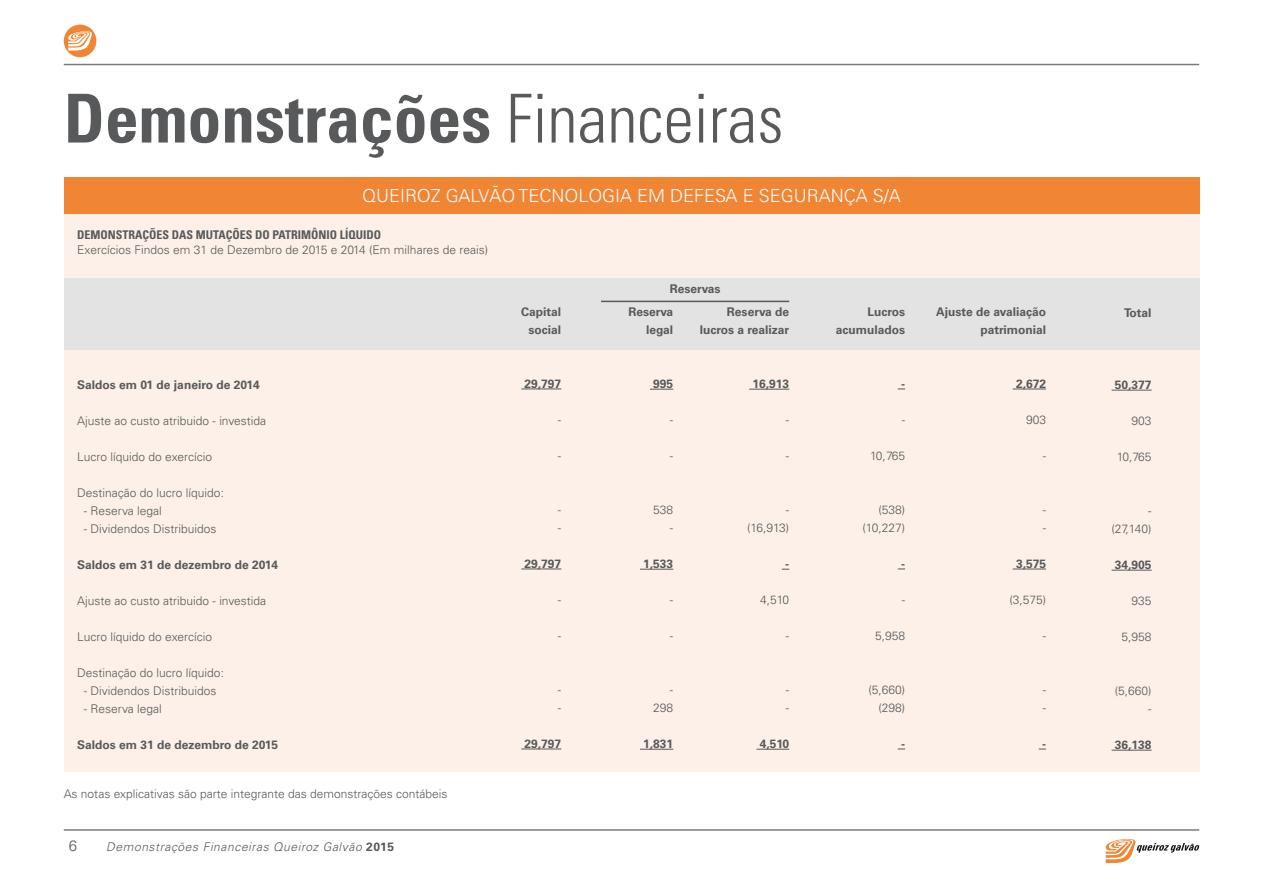
<style>
.page{position:relative;width:1263px;height:893px;background:#fff}
.page>*{position:absolute;margin:0;border:0;box-sizing:border-box;transform-origin:0 0}
.t1{font:700 condensed 67.5px "Univers";color:#58595b}
.t2{font:300 18px "Univers";color:#fff}
.t3{font:300 15px "Univers";color:#58595b}
.t4{font:300 12px/18px "Univers";color:#58595b;text-align:right}
.t5{font:700 12px/18px "Univers";color:#58595b;text-align:right}
.t6{font:700 condensed 12px "Univers";color:#58595b}
.t7{font:italic 300 12px "Univers";letter-spacing:.05em;color:#58595b}
.s1{font-weight:300}
.s2{font-weight:700;font-style:normal}
</style>
<div class="page">
<hr style="left:64px;top:64px;width:1135px;height:1px;background:#58595b">
<svg style="left:1105px;top:839px;width:94px;height:24px"></svg>
<hr style="left:64px;top:829px;width:1135px;height:2px;background:#58595b">
<div style="left:64px;top:25px;width:32px;height:32px;background:#f08534;border-radius:50%"></div>
<svg style="left:68px;top:31px;width:24px;height:20px"></svg>
<div style="left:64px;top:212px;width:1135px;height:560px;background:#fcf0e8"></div>
<div style="left:64px;top:177px;width:1135px;height:36px;background:#f08534"></div>
<div style="left:64px;top:279px;width:1135px;height:71px;background:#e3e3e3"></div>
<hr style="left:601px;top:301px;width:188px;height:1px;background:#58595b">
<svg style="left:650px;top:389px;width:23px;height:1px"></svg>
<hr style="left:640px;top:569px;width:33px;height:1px;background:#58595b">
<hr style="left:640px;top:749px;width:33px;height:1px;background:#58595b">
<hr style="left:749px;top:389px;width:40px;height:1px;background:#58595b">
<hr style="left:756px;top:749px;width:33px;height:1px;background:#58595b">
<hr style="left:1013px;top:389px;width:33px;height:1px;background:#58595b">
<hr style="left:1013px;top:569px;width:33px;height:1px;background:#58595b">
<hr style="left:1111px;top:390px;width:41px;height:1px;background:#58595b">
<hr style="left:1111px;top:570px;width:41px;height:1px;background:#58595b">
<hr style="left:1111px;top:750px;width:41px;height:1px;background:#58595b">
<hr style="left:521px;top:389px;width:40px;height:1px;background:#58595b">
<hr style="left:521px;top:569px;width:40px;height:1px;background:#58595b">
<hr style="left:521px;top:749px;width:40px;height:1px;background:#58595b">
<h1 class="t1" style="left:64px;top:77px;width:721px">DEMONSTRAÇÕES <span class="s1">Financeiras</span></h1>
<h2 class="t2" style="left:362px;top:185px;width:540px">QUEIROZ GALVÃO TECNOLOGIA EM DEFESA E SEGURANÇA S/A</h2>
<p class="t6" style="left:77px;top:228px;width:305px">DEMONSTRAÇÕES DAS MUTAÇÕES DO PATRIMÔNIO LÍQUIDO</p>
<p class="t4" style="left:77px;top:240px;width:412px">Exercícios Findos em 31 de Dezembro de 2015 e 2014 (Em milhares de reais)</p>
<p class="t5" style="left:77px;top:376px;width:184px">Saldos em 01 de janeiro de 2014</p>
<p class="t4" style="left:77px;top:411px;width:190px">Ajuste ao custo atribuido - investida</p>
<p class="t4" style="left:77px;top:447px;width:136px">Lucro líquido do exercício</p>
<p class="t4" style="left:77px;top:483px;width:148px">Destinação do lucro líquido:</p>
<p class="t4" style="left:84px;top:501px;width:80px">- Reserva legal</p>
<p class="t4" style="left:84px;top:519px;width:134px">- Dividendos Distribuidos</p>
<p class="t5" style="left:77px;top:556px;width:202px">Saldos em 31 de dezembro de 2014</p>
<p class="t4" style="left:77px;top:591px;width:190px">Ajuste ao custo atribuido - investida</p>
<p class="t4" style="left:77px;top:627px;width:136px">Lucro líquido do exercício</p>
<p class="t4" style="left:77px;top:663px;width:148px">Destinação do lucro líquido:</p>
<p class="t4" style="left:84px;top:681px;width:134px">- Dividendos Distribuidos</p>
<p class="t4" style="left:84px;top:699px;width:80px">- Reserva legal</p>
<p class="t5" style="left:77px;top:736px;width:202px">Saldos em 31 de dezembro de 2015</p>
<p class="t4" style="left:64px;top:785px;width:385px">As notas explicativas são parte integrante das demonstrações contábeis</p>
<p class="t3" style="left:69px;top:836px;width:10px">6</p>
<p class="t7" style="left:106px;top:839px;width:289px">Demonstrações Financeiras Queiroz Galvão <span class="s2">2015</span></p>
<p class="t5" style="left:521px;top:303px;width:42px">Capital social</p>
<p class="t5" style="left:525px;top:375px;width:38px">29,797</p>
<p class="t4" style="left:558px;top:410px;width:5px">-</p>
<p class="t4" style="left:558px;top:446px;width:5px">-</p>
<p class="t4" style="left:558px;top:500px;width:5px;text-align:left">- -</p>
<p class="t5" style="left:525px;top:555px;width:38px">29,797</p>
<p class="t4" style="left:558px;top:590px;width:5px">-</p>
<p class="t4" style="left:558px;top:626px;width:5px">-</p>
<p class="t4" style="left:558px;top:680px;width:5px;text-align:left">- -</p>
<p class="t5" style="left:525px;top:735px;width:38px">29,797</p>
<p class="t5" style="left:628px;top:278px;width:94px;line-height:22.6px;text-align:left;text-indent:41px">Reservas<br>Reserva</p>
<p class="t5" style="left:646px;top:321px;width:29px">legal</p>
<p class="t5" style="left:700px;top:303px;width:91px">Reserva de lucros a realizar</p>
<p class="t5" style="left:653px;top:375px;width:22px">995</p>
<p class="t4" style="left:670px;top:411px;width:5px">-</p>
<p class="t4" style="left:670px;top:447px;width:5px">-</p>
<p class="t4" style="left:653px;top:501px;width:22px">538 -</p>
<p class="t5" style="left:643px;top:555px;width:32px">1,533</p>
<p class="t4" style="left:670px;top:591px;width:5px">-</p>
<p class="t4" style="left:670px;top:627px;width:5px">-</p>
<p class="t4" style="left:653px;top:681px;width:22px">-<br>298</p>
<p class="t5" style="left:643px;top:735px;width:32px">1,831</p>
<p class="t5" style="left:752px;top:375px;width:38px">16,913</p>
<p class="t4" style="left:786px;top:411px;width:5px">-</p>
<p class="t4" style="left:786px;top:447px;width:5px">-</p>
<p class="t4" style="left:747px;top:501px;width:44px">- (16,913)</p>
<p class="t5" style="left:785px;top:555px;width:5px">-</p>
<p class="t4" style="left:760px;top:591px;width:31px">4,510</p>
<p class="t4" style="left:786px;top:627px;width:5px">-</p>
<p class="t4" style="left:786px;top:681px;width:5px;text-align:left">- -</p>
<p class="t5" style="left:760px;top:735px;width:31px">4,510</p>
<p class="t5" style="left:836px;top:303px;width:71px">Lucros acumulados</p>
<p class="t5" style="left:901px;top:375px;width:5px">-</p>
<p class="t4" style="left:902px;top:410px;width:5px">-</p>
<p class="t4" style="left:870px;top:446px;width:36px">10,765</p>
<p class="t4" style="left:863px;top:500px;width:44px">(538) (10,227)</p>
<p class="t5" style="left:901px;top:555px;width:5px">-</p>
<p class="t4" style="left:902px;top:590px;width:5px">-</p>
<p class="t4" style="left:875px;top:626px;width:32px">5,958</p>
<p class="t4" style="left:868px;top:680px;width:38px">(5,660) (298)</p>
<p class="t5" style="left:901px;top:735px;width:5px">-</p>
<p class="t5" style="left:936px;top:303px;width:111px">Ajuste de avaliação patrimonial</p>
<p class="t5" style="left:1016px;top:375px;width:32px">2,672</p>
<p class="t4" style="left:1026px;top:411px;width:22px">903</p>
<p class="t4" style="left:1043px;top:447px;width:5px">-</p>
<p class="t4" style="left:1043px;top:501px;width:5px;text-align:left">- -</p>
<p class="t5" style="left:1016px;top:555px;width:32px">3,575</p>
<p class="t4" style="left:1009px;top:591px;width:38px">(3,575)</p>
<p class="t4" style="left:1043px;top:627px;width:5px">-</p>
<p class="t4" style="left:1043px;top:681px;width:5px;text-align:left">- -</p>
<p class="t5" style="left:1042px;top:735px;width:5px">-</p>
<p class="t5" style="left:1124px;top:304px;width:29px">Total</p>
<p class="t5" style="left:1115px;top:376px;width:38px">50,377</p>
<p class="t4" style="left:1131px;top:412px;width:22px">903</p>
<p class="t4" style="left:1117px;top:448px;width:36px">10,765</p>
<p class="t4" style="left:1111px;top:502px;width:42px">- (27,140)</p>
<p class="t5" style="left:1115px;top:556px;width:38px">34,905</p>
<p class="t4" style="left:1131px;top:592px;width:22px">935</p>
<p class="t4" style="left:1121px;top:628px;width:32px">5,958</p>
<p class="t4" style="left:1115px;top:682px;width:38px">(5,660) -</p>
<p class="t5" style="left:1115px;top:736px;width:38px">36,138</p>
</div>
